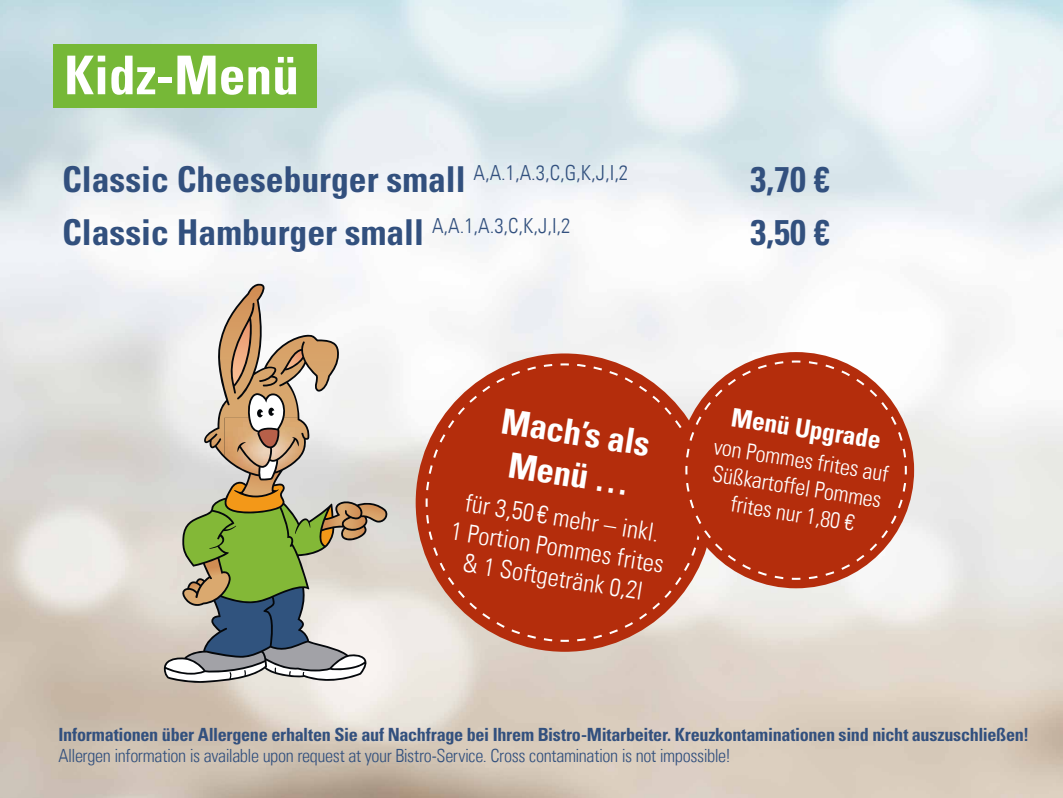
<style>
.page{position:relative;width:1063px;height:798px;background:#fff}
.page>*{position:absolute;margin:0;border:0;box-sizing:border-box;transform-origin:0 0}
.t1{font:700 condensed 53.44px "Univers LT Std";color:#fff}
.t2{font:700 condensed 35.62px "Univers LT Std";color:#32507e}
.t3{font:700 condensed 35px/42px "Univers LT Std";color:#fff;text-align:center}
.t4{font:700 condensed 25.62px "Univers LT Std";color:#fff}
.t5{font:300 condensed 25px/30px "Univers LT";color:#fff;text-align:center}
.t6{font:300 condensed 22.5px/27px "Univers LT";color:#fff;text-align:center}
.t7{font:700 condensed 18.19px "Univers LT Std";letter-spacing:-.02em;color:#32507e}
.t8{font:300 condensed 18.19px "Univers LT";letter-spacing:-.02em;color:#32507e}
</style>
<div class="page">
<img style="left:0;top:0;width:1063px;height:797px">
<svg style="left:425px;top:362px;width:146px;height:280px;background:#bc492c"></svg>
<svg style="left:571px;top:360px;width:219px;height:282px;background:#c15b41"></svg>
<svg style="left:684px;top:359px;width:224px;height:221px;background:#bd482c"></svg>
<svg style="left:164px;top:283px;width:223px;height:399px;fill:#f1f1f1"></svg>
<svg style="left:166px;top:461px;width:220px;height:221px;background:#abb196"></svg>
<svg style="left:205px;top:285px;width:132px;height:170px"></svg>
<img style="left:224px;top:417px;width:42px;height:57px">
<img style="left:284px;top:420px;width:23px;height:25px">
<img style="left:272px;top:417px;width:12px;height:35px">
<div style="left:54px;top:44px;width:263px;height:64px;background:#76b837"></div>
<h1 class="t1" style="left:64px;top:42px;width:236px">Kidz-Menü</h1>
<h2 class="t2" style="left:62px;top:157px;width:568px">Classic Cheeseburger small <sup>A,A.1,A.3,C,G,K,J,I,2</sup></h2>
<h2 class="t2" style="left:750px;top:157px;width:81px">3,70 €</h2>
<h2 class="t2" style="left:62px;top:210px;width:510px">Classic Hamburger small <sup>A,A.1,A.3,C,K,J,I,2</sup></h2>
<h2 class="t2" style="left:750px;top:210px;width:81px">3,50 €</h2>
<h3 class="t3" style="left:505px;top:399px;width:151px;rotate:9deg">Mach’s als<br>Menü …</h3>
<h3 class="t5" style="left:458px;top:486px;width:217px;rotate:9deg">für 3,50 € mehr – inkl.<br>1 Portion Pommes frites &amp; 1 Softgetränk 0,2l</h3>
<h3 class="t4" style="left:734px;top:401px;width:152px;rotate:9deg">Menü Upgrade</h3>
<p class="t6" style="left:716px;top:432px;width:178px;rotate:9deg">von Pommes frites auf<br>Süßkartoffel Pommes frites nur 1,80 €</p>
<p class="t7" style="left:58px;top:723px;width:972px">Informationen über Allergene erhalten Sie auf Nachfrage bei Ihrem Bistro-Mitarbeiter. Kreuzkontaminationen sind nicht auszuschließen!</p>
<p class="t8" style="left:58px;top:744px;width:674px">Allergen information is available upon request at your Bistro-Service. Cross contamination is not impossible!</p>
</div>
